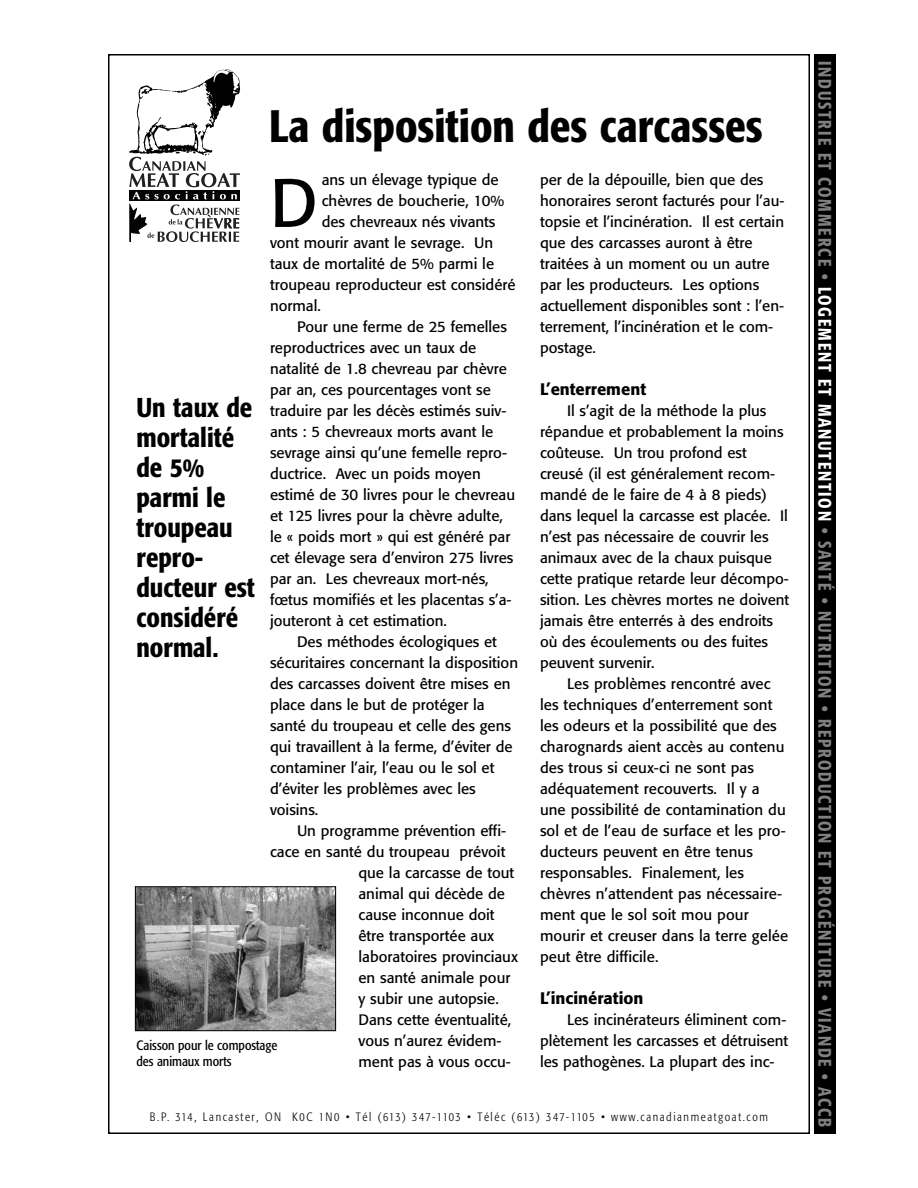
<style>
.page{position:relative;width:918px;height:1188px;background:#fff}
.page>*{position:absolute;margin:0;border:0;box-sizing:border-box;transform-origin:0 0}
.t1{font:67.65px "Formata";color:#000}
.t2{font:500 condensed 45px "Formata";color:#000}
.t3{font:500 condensed 27px/30px "Formata";color:#000}
.t4{font:500 condensed 18px "Formata";letter-spacing:.11em;color:#808080;scale:.9 1}
.t5{font:500 16.5px "Formata";color:#000}
.t6{font:15px/21px "Formata";color:#000}
.t7{font:condensed 13.5px/15.8px "Formata";color:#000}
.t8{font:300 condensed 12px "Formata";letter-spacing:.135em;color:#000}
.s1{color:#fff}
</style>
<div class="page">
<svg style="left:129px;top:69px;width:111px;height:173px"></svg>
<div style="left:814px;top:54px;width:22px;height:1080px;background:#000"></div>
<img style="left:137px;top:888px;width:197px;height:141px">
<div style="left:135px;top:886px;width:201px;height:145px;border:1px solid #000"></div>
<p class="t2" style="left:269px;top:108px;width:495px">La disposition des carcasses</p>
<p class="t1" style="left:270px;top:173px;width:49px">D</p>
<p class="t6" style="left:322px;top:170px;width:179px">ans un élevage typique de</p>
<p class="t6" style="left:540px;top:170px;width:246px">per de la dépouille, bien que des honoraires seront facturés pour l’au&shy;topsie et l’incinération. Il est certain que des carcasses auront à être traitées à un moment ou un autre par les producteurs. Les options actuellement disponibles sont : l’en&shy;terrement, l’incinération et le com&shy;postage.</p>
<p class="t5" style="left:540px;top:382px;width:108px">L’enterrement</p>
<p class="t6" style="left:567px;top:401px;width:201px">Il s’agit de la méthode la plus</p>
<p class="t6" style="left:540px;top:422px;width:245px">répandue et probablement la moins</p>
<p class="t6" style="left:540px;top:443px;width:208px">coûteuse. Un trou profond est</p>
<p class="t6" style="left:540px;top:464px;width:237px">creusé (il est généralement recom-</p>
<p class="t6" style="left:540px;top:485px;width:229px">mandé de le faire de 4 à 8 pieds)</p>
<p class="t6" style="left:540px;top:506px;width:250px">dans lequel la carcasse est placée. Il</p>
<p class="t6" style="left:540px;top:527px;width:230px">n’est pas nécessaire de couvrir les</p>
<p class="t6" style="left:540px;top:548px;width:233px">animaux avec de la chaux puisque</p>
<p class="t6" style="left:540px;top:569px;width:250px">cette pratique retarde leur décompo-</p>
<p class="t6" style="left:540px;top:590px;width:251px">sition. Les chèvres mortes ne doivent</p>
<p class="t6" style="left:540px;top:611px;width:235px">jamais être enterrés à des endroits</p>
<p class="t6" style="left:540px;top:632px;width:230px">où des écoulements ou des fuites</p>
<p class="t6" style="left:540px;top:653px;width:116px">peuvent survenir.</p>
<p class="t6" style="left:567px;top:674px;width:205px">Les problèmes rencontré avec</p>
<p class="t6" style="left:540px;top:695px;width:234px">les techniques d’enterrement sont</p>
<p class="t6" style="left:540px;top:716px;width:238px">les odeurs et la possibilité que des</p>
<p class="t6" style="left:540px;top:737px;width:246px">charognards aient accès au contenu</p>
<p class="t6" style="left:540px;top:758px;width:215px">des trous si ceux-ci ne sont pas</p>
<p class="t6" style="left:540px;top:779px;width:221px">adéquatement recouverts. Il y a</p>
<p class="t6" style="left:540px;top:800px;width:247px">une possibilité de contamination du</p>
<p class="t6" style="left:540px;top:821px;width:247px">sol et de l’eau de surface et les pro-</p>
<p class="t6" style="left:540px;top:842px;width:214px">ducteurs peuvent en être tenus</p>
<p class="t6" style="left:540px;top:863px;width:206px">responsables. Finalement, les</p>
<p class="t6" style="left:540px;top:884px;width:244px">chèvres n’attendent pas nécessaire-</p>
<p class="t6" style="left:540px;top:905px;width:210px">ment que le sol soit mou pour</p>
<p class="t6" style="left:540px;top:926px;width:250px">mourir et creuser dans la terre gelée</p>
<p class="t6" style="left:540px;top:947px;width:120px">peut être difficile.</p>
<p class="t5" style="left:540px;top:991px;width:105px">L’incinération</p>
<p class="t6" style="left:540px;top:1010px;width:250px;text-indent:27px">Les incinérateurs éliminent com&shy;plètement les carcasses et détruisent les pathogènes. La plupart des inc-</p>
<p class="t6" style="left:322px;top:191px;width:184px">chèvres de boucherie, 10%</p>
<p class="t6" style="left:322px;top:212px;width:175px">des chevreaux nés vivants</p>
<p class="t6" style="left:270px;top:233px;width:225px">vont mourir avant le sevrage. Un</p>
<p class="t6" style="left:270px;top:254px;width:226px">taux de mortalité de 5% parmi le</p>
<p class="t6" style="left:270px;top:275px;width:247px">troupeau reproducteur est considéré</p>
<p class="t6" style="left:270px;top:296px;width:52px">normal.</p>
<p class="t6" style="left:297px;top:317px;width:212px">Pour une ferme de 25 femelles</p>
<p class="t6" style="left:270px;top:338px;width:208px">reproductrices avec un taux de</p>
<p class="t6" style="left:270px;top:359px;width:238px">natalité de 1.8 chevreau par chèvre</p>
<p class="t6" style="left:270px;top:380px;width:222px">par an, ces pourcentages vont se</p>
<p class="t6" style="left:270px;top:401px;width:238px">traduire par les décès estimés suiv-</p>
<p class="t6" style="left:270px;top:422px;width:225px">ants : 5 chevreaux morts avant le</p>
<p class="t6" style="left:270px;top:443px;width:239px">sevrage ainsi qu’une femelle repro-</p>
<p class="t6" style="left:270px;top:464px;width:212px">ductrice. Avec un poids moyen</p>
<p class="t6" style="left:270px;top:485px;width:247px">estimé de 30 livres pour le chevreau</p>
<p class="t6" style="left:270px;top:506px;width:234px">et 125 livres pour la chèvre adulte,</p>
<p class="t6" style="left:270px;top:527px;width:242px">le « poids mort » qui est généré par</p>
<p class="t6" style="left:270px;top:548px;width:245px">cet élevage sera d’environ 275 livres</p>
<p class="t6" style="left:270px;top:569px;width:220px">par an. Les chevreaux mort-nés,</p>
<p class="t6" style="left:270px;top:590px;width:243px">fœtus momifiés et les placentas s’a-</p>
<p class="t6" style="left:270px;top:611px;width:178px">jouteront à cet estimation.</p>
<p class="t6" style="left:297px;top:632px;width:202px">Des méthodes écologiques et</p>
<p class="t6" style="left:270px;top:653px;width:250px">sécuritaires concernant la disposition</p>
<p class="t6" style="left:270px;top:674px;width:242px">des carcasses doivent être mises en</p>
<p class="t6" style="left:270px;top:695px;width:216px">place dans le but de protéger la</p>
<p class="t6" style="left:270px;top:716px;width:243px">santé du troupeau et celle des gens</p>
<p class="t6" style="left:270px;top:737px;width:244px">qui travaillent à la ferme, d’éviter de</p>
<p class="t6" style="left:270px;top:758px;width:226px">contaminer l’air, l’eau ou le sol et</p>
<p class="t6" style="left:270px;top:779px;width:207px">d’éviter les problèmes avec les</p>
<p class="t6" style="left:270px;top:800px;width:50px">voisins.</p>
<p class="t6" style="left:297px;top:821px;width:211px">Un programme prévention effi-</p>
<p class="t6" style="left:270px;top:842px;width:237px">cace en santé du troupeau prévoit</p>
<p class="t6" style="left:358px;top:863px;width:157px">que la carcasse de tout</p>
<p class="t6" style="left:358px;top:884px;width:148px">animal qui décède de</p>
<p class="t6" style="left:358px;top:905px;width:138px">cause inconnue doit</p>
<p class="t6" style="left:358px;top:926px;width:137px">être transportée aux</p>
<p class="t6" style="left:358px;top:947px;width:161px">laboratoires provinciaux</p>
<p class="t6" style="left:358px;top:968px;width:153px">en santé animale pour</p>
<p class="t6" style="left:358px;top:989px;width:142px">y subir une autopsie.</p>
<p class="t6" style="left:358px;top:1010px;width:154px">Dans cette éventualité,</p>
<p class="t6" style="left:358px;top:1031px;width:145px">vous n’aurez évidem-</p>
<p class="t6" style="left:358px;top:1052px;width:154px">ment pas à vous occu-</p>
<p class="t3" style="left:136px;top:394px;width:120px">Un taux de mortalité de 5% parmi le troupeau repro&shy;ducteur est considéré normal.</p>
<p class="t7" style="left:136px;top:1039px;width:142px">Caisson pour le compostage des animaux morts</p>
<p class="t8" style="left:150px;top:1111px;width:620px">B.P. 314, Lancaster, ON K0C 1N0 • Tél (613) 347-1103 • Téléc (613) 347-1105 • www.canadianmeatgoat.com</p>
<p class="t4" style="left:832px;top:61px;width:1187px;rotate:90deg">INDUSTRIE ET COMMERCE • <span class="s1">LOGEMENT ET MANUTENTION</span> • SANTÉ • NUTRITION • REPRODUCTION ET PROGÉNITURE • VIANDE • ACCB</p>
</div>
